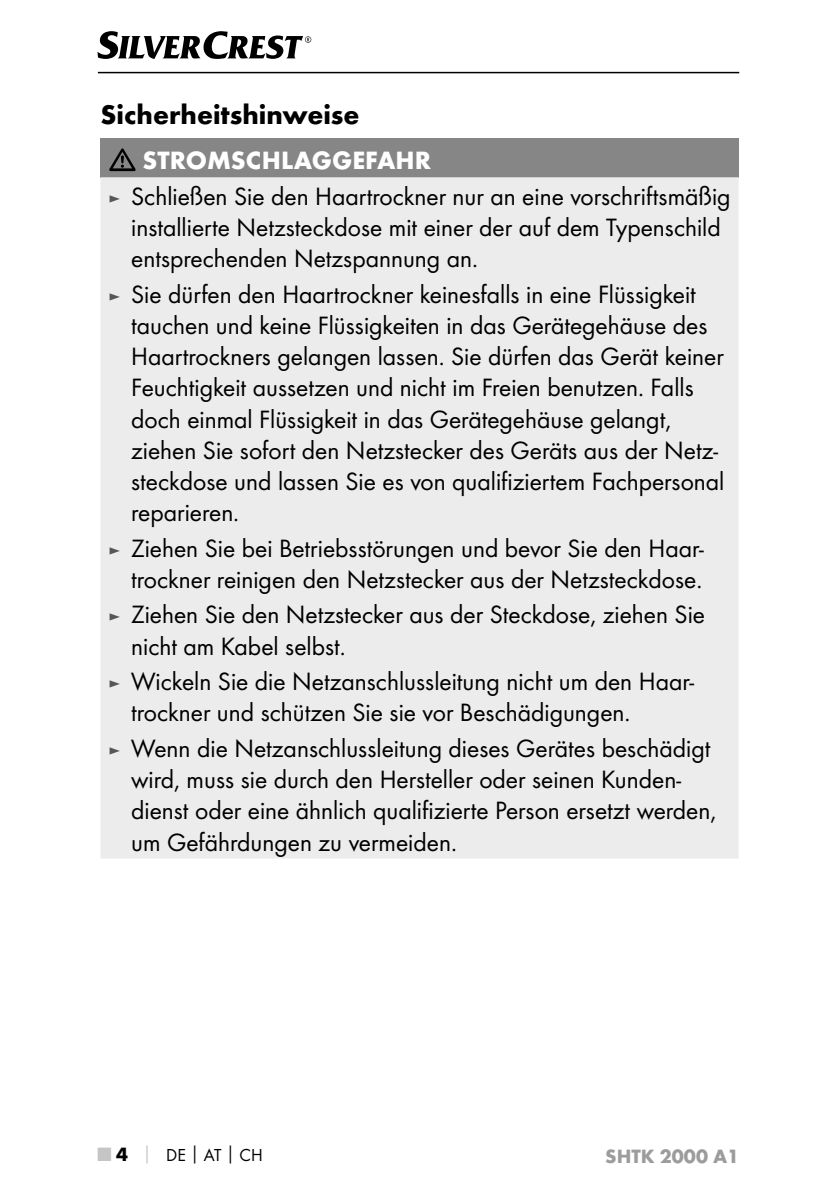
<style>
.page{position:relative;width:840px;height:1191px;background:#fff}
.page>*{position:absolute;margin:0;border:0;box-sizing:border-box;transform-origin:0 0}
.t1{font:700 28px "Futura";color:#000}
.t2{font:26px/31.2px "Futura Boo";color:#000}
.t3{font:700 26px "Futura";color:#fff}
.t4{font:700 20px "Futura";color:#9c9c9c}
.t5{font:18px "Futura Boo";color:#000}
.s1{font-size:18px;color:#565656}
.s2{font-family:"Futura";font-weight:700;font-size:20px;color:#c5c5c5}
.s3{font-family:"Futura";font-weight:700;font-size:20px}
.s4{font-family:"Futura";font-weight:700;color:#c5c5c5}
.s5{font-family:"Futura";font-weight:700}
</style>
<div class="page">
<hr style="left:98px;top:72px;width:640px;height:1px;background:#000">
<svg style="left:97px;top:31px;width:214px;height:28px"></svg>
<div style="left:100px;top:138px;width:638px;height:39px;background:#868686"></div>
<div style="left:100px;top:177px;width:638px;height:681px;background:#ececec"></div>
<svg style="left:109px;top:148px;width:26px;height:23px"></svg>
<p class="t1" style="left:100px;top:97px;width:260px">Sicherheitshinweise</p>
<p class="t3" style="left:142px;top:144px;width:290px">STROMSCHLAGGEFAHR</p>
<p class="t2" style="left:131px;top:180px;width:600px;text-indent:-23px"><span class="s1">►</span> Schließen Sie den Haartrockner nur an eine vorschriftsmäßig installierte Netzsteckdose mit einer der auf dem Typenschild entsprechenden Netzspannung an.</p>
<p class="t2" style="left:131px;top:278px;width:594px;text-indent:-23px"><span class="s1">►</span> Sie dürfen den Haartrockner keinesfalls in eine Flüssigkeit tauchen und keine Flüssigkeiten in das Gerätegehäuse des Haartrockners gelangen lassen. Sie dürfen das Gerät keiner Feuchtigkeit aussetzen und nicht im Freien benutzen. Falls doch einmal Flüssigkeit in das Gerätegehäuse gelangt, ziehen Sie sofort den Netzstecker des Geräts aus der Netz&shy;steckdose und lassen Sie es von qualifiziertem Fachpersonal reparieren.</p>
<p class="t2" style="left:108px;top:532px;width:596px;text-align:right"><span class="s1">►</span> Ziehen Sie bei Betriebsstörungen und bevor Sie den Haar&shy;trockner reinigen den Netzstecker aus der Netzsteckdose.</p>
<p class="t2" style="left:131px;top:599px;width:575px;text-indent:-23px"><span class="s1">►</span> Ziehen Sie den Netzstecker aus der Steckdose, ziehen Sie nicht am Kabel selbst.</p>
<p class="t2" style="left:131px;top:665px;width:564px;text-indent:-23px"><span class="s1">►</span> Wickeln Sie die Netzanschlussleitung nicht um den Haar&shy;trockner und schützen Sie sie vor Beschädigungen.</p>
<p class="t2" style="left:131px;top:732px;width:586px;text-indent:-23px"><span class="s1">►</span> Wenn die Netzanschlussleitung dieses Gerätes beschädigt wird, muss sie durch den Hersteller oder seinen Kunden&shy;dienst oder eine ähnlich qualifizierte Person ersetzt werden, um Gefährdungen zu vermeiden.</p>
<p class="t5" style="left:98px;top:1144px;width:166px"><span class="s2">■</span> <span class="s3">4</span> <span class="s4">│</span> DE<span class="s5">│</span>AT<span class="s5">│</span>CH</p>
<p class="t4" style="left:605px;top:1143px;width:135px">SHTK 2000 A1</p>
</div>
